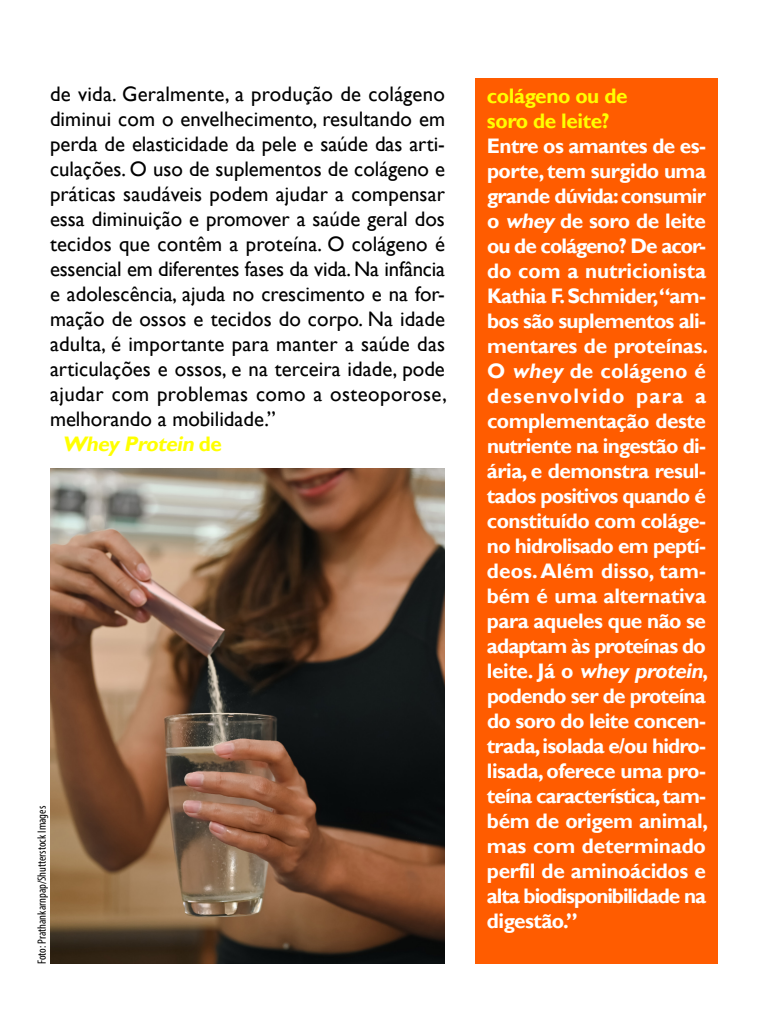
<style>
.page{position:relative;width:768px;height:1024px;background:#fff}
.page>*{position:absolute;margin:0;border:0;box-sizing:border-box;transform-origin:0 0}
.t1{font:700 21px/25px "Gill Sans";letter-spacing:-.05em;color:#fff;text-align:justify}
.t2{font:21px "Gill Sans";color:#000}
.t3{font:21px "Gill Sans";letter-spacing:.02em;color:#000}
.t4{font:700 21px/25px "Gill Sans";letter-spacing:-.02em;color:#ff0}
.t5{font:italic 700 21px "Gill Sans";color:#ff0}
.t6{font:condensed 12px "Myriad Pro";color:#000}
.s1{font-style:normal}
.s2{font-style:italic}
</style>
<div class="page">
<div style="left:475px;top:78px;width:243px;height:886px;background:#ff5c00"></div>
<img style="left:50px;top:468px;width:395px;height:496px">
<p class="t2" style="left:50px;top:82px;width:396px">de vida. Geralmente, a produção de colágeno</p>
<p class="t2" style="left:50px;top:107px;width:397px">diminui com o envelhecimento, resultando em</p>
<p class="t2" style="left:50px;top:132px;width:396px">perda de elasticidade da pele e saúde das arti-</p>
<p class="t2" style="left:50px;top:157px;width:397px">culações. O uso de suplementos de colágeno e</p>
<p class="t2" style="left:50px;top:182px;width:397px">práticas saudáveis podem ajudar a compensar</p>
<p class="t2" style="left:50px;top:207px;width:396px">essa diminuição e promover a saúde geral dos</p>
<p class="t2" style="left:50px;top:232px;width:397px">tecidos que contêm a proteína. O colágeno é</p>
<p class="t2" style="left:50px;top:257px;width:397px">essencial em diferentes fases da vida. Na infância</p>
<p class="t2" style="left:50px;top:282px;width:396px">e adolescência, ajuda no crescimento e na for-</p>
<p class="t2" style="left:50px;top:307px;width:396px">mação de ossos e tecidos do corpo. Na idade</p>
<p class="t2" style="left:50px;top:332px;width:397px">adulta, é importante para manter a saúde das</p>
<p class="t2" style="left:50px;top:357px;width:396px">articulações e ossos, e na terceira idade, pode</p>
<p class="t3" style="left:50px;top:382px;width:398px">ajudar com problemas como a osteoporose,</p>
<p class="t2" style="left:50px;top:407px;width:227px">melhorando a mobilidade.”</p>
<p class="t5" style="left:62px;top:431px;width:161px">Whey Protein <span class="s1">d e</span></p>
<p class="t6" style="left:35px;top:964px;width:160px;rotate:-90deg">Foto: Prathankarnpap/Shutterstock Images</p>
<p class="t4" style="left:487px;top:84px;width:142px">colágeno ou de soro de leite?</p>
<p class="t1" style="left:487px;top:134px;width:223px">Entre os amantes de es&shy;porte, tem surgido uma grande dúvida: consumir o <span class="s2">whey</span> de soro de leite ou de colágeno? De acor&shy;do com a nutricionista Kathia F. Schmider,“am&shy;bos são suplementos ali&shy;mentares de proteínas.<br>O <span class="s2">whey</span> de colágeno é desenvolvido para a complementação deste nutriente na ingestão di&shy;ária, e demonstra resul&shy;tados positivos quando é constituído com coláge&shy;no hidrolisado em peptí&shy;deos. Além disso, tam&shy;bém é uma alternativa para aqueles que não se adaptam às proteínas do l e i t e . J á o <span class="s2">whey protein</span>, podendo ser de proteína do soro do leite concen&shy;trada, isolada e/ou hidro&shy;lisada, oferece uma pro&shy;teína característica, tam&shy;bém de origem animal, mas com determinado perfil de aminoácidos e alta biodisponibilidade na digestão.”</p>
</div>
